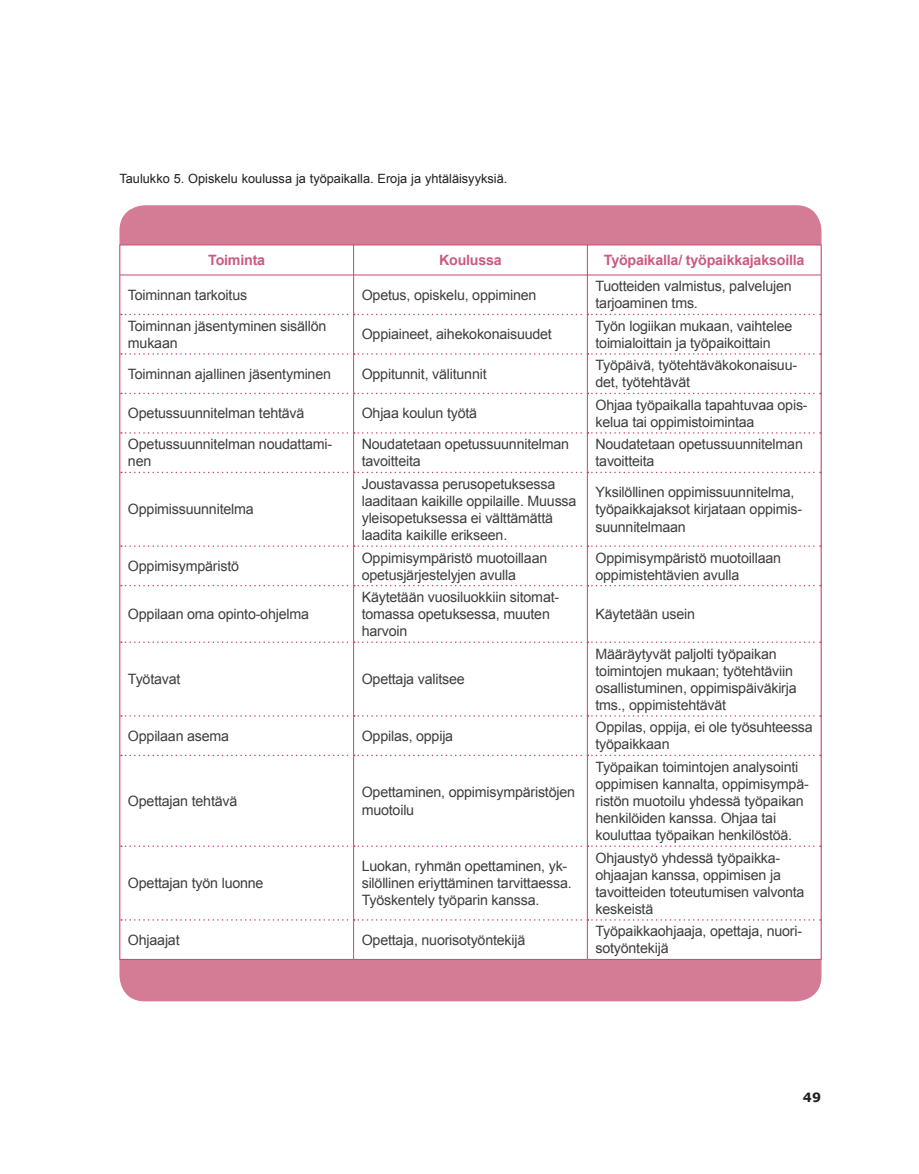
<style>
.page{position:relative;width:919px;height:1174px;background:#fff}
.page>*{position:absolute;margin:0;border:0;box-sizing:border-box;transform-origin:0 0}
.t1{font:14.25px/17.1px "Arial";letter-spacing:-.015em;color:#3e3e3f}
.t2{font:700 14.25px "Arial";letter-spacing:-.015em;color:#cb5b80}
.t3{font:12.75px "Arial";color:#231f20}
.t4{font:700 12.75px "Verdana";color:#231f20}
</style>
<div class="page">
<div style="left:119px;top:205px;width:702px;height:796px;background:#d47b96;border-radius:26px"></div>
<div style="left:120px;top:245px;width:700px;height:714px;background:#fff"></div>
<hr style="left:119px;top:275px;width:1px;height:39px;background:#c64877">
<hr style="left:820px;top:275px;width:1px;height:39px;background:#c64877">
<hr style="left:119px;top:314px;width:1px;height:40px;background:#c64877">
<hr style="left:820px;top:314px;width:1px;height:40px;background:#c64877">
<hr style="left:119px;top:354px;width:1px;height:39px;background:#c64877">
<hr style="left:820px;top:354px;width:1px;height:39px;background:#c64877">
<hr style="left:119px;top:393px;width:1px;height:40px;background:#c64877">
<hr style="left:820px;top:393px;width:1px;height:40px;background:#c64877">
<hr style="left:119px;top:433px;width:1px;height:39px;background:#c64877">
<hr style="left:820px;top:433px;width:1px;height:39px;background:#c64877">
<hr style="left:119px;top:472px;width:1px;height:74px;background:#c64877">
<hr style="left:820px;top:472px;width:1px;height:74px;background:#c64877">
<hr style="left:119px;top:546px;width:1px;height:39px;background:#c64877">
<hr style="left:820px;top:546px;width:1px;height:39px;background:#c64877">
<hr style="left:119px;top:585px;width:1px;height:57px;background:#c64877">
<hr style="left:820px;top:585px;width:1px;height:57px;background:#c64877">
<hr style="left:119px;top:642px;width:1px;height:74px;background:#c64877">
<hr style="left:820px;top:642px;width:1px;height:74px;background:#c64877">
<hr style="left:119px;top:716px;width:1px;height:39px;background:#c64877">
<hr style="left:820px;top:716px;width:1px;height:39px;background:#c64877">
<hr style="left:119px;top:755px;width:1px;height:91px;background:#c64877">
<hr style="left:820px;top:755px;width:1px;height:91px;background:#c64877">
<hr style="left:119px;top:846px;width:1px;height:74px;background:#c64877">
<hr style="left:820px;top:846px;width:1px;height:74px;background:#c64877">
<hr style="left:119px;top:920px;width:1px;height:39px;background:#c64877">
<hr style="left:820px;top:920px;width:1px;height:39px;background:#c64877">
<hr style="left:119px;top:959px;width:234px;height:1px;background:#c64877">
<hr style="left:587px;top:959px;width:234px;height:1px;background:#c64877">
<hr style="left:119px;top:244px;width:234px;height:1px;background:#c64877">
<hr style="left:119px;top:245px;width:1px;height:30px;background:#c64877">
<hr style="left:587px;top:244px;width:234px;height:1px;background:#c64877">
<hr style="left:820px;top:245px;width:1px;height:30px;background:#c64877">
<hr style="left:119px;top:275px;width:234px;height:1px;background:#c64877">
<hr style="left:587px;top:275px;width:234px;height:1px;background:#c64877">
<hr style="left:353px;top:244px;width:234px;height:1px;background:#c64877">
<hr style="left:353px;top:245px;width:1px;height:30px;background:#c64877">
<hr style="left:587px;top:245px;width:1px;height:30px;background:#c64877">
<hr style="left:353px;top:275px;width:234px;height:1px;background:#c64877">
<hr style="left:353px;top:275px;width:1px;height:39px;background:#c64877">
<hr style="left:587px;top:275px;width:1px;height:39px;background:#c64877">
<hr style="left:353px;top:315px;width:1px;height:38px;background:#c64877">
<hr style="left:587px;top:315px;width:1px;height:38px;background:#c64877">
<hr style="left:353px;top:355px;width:1px;height:38px;background:#c64877">
<hr style="left:587px;top:355px;width:1px;height:38px;background:#c64877">
<hr style="left:353px;top:394px;width:1px;height:38px;background:#c64877">
<hr style="left:587px;top:394px;width:1px;height:38px;background:#c64877">
<hr style="left:353px;top:434px;width:1px;height:38px;background:#c64877">
<hr style="left:587px;top:434px;width:1px;height:38px;background:#c64877">
<hr style="left:353px;top:473px;width:1px;height:72px;background:#c64877">
<hr style="left:587px;top:473px;width:1px;height:72px;background:#c64877">
<hr style="left:353px;top:547px;width:1px;height:38px;background:#c64877">
<hr style="left:587px;top:547px;width:1px;height:38px;background:#c64877">
<hr style="left:353px;top:586px;width:1px;height:55px;background:#c64877">
<hr style="left:587px;top:586px;width:1px;height:55px;background:#c64877">
<hr style="left:353px;top:643px;width:1px;height:72px;background:#c64877">
<hr style="left:587px;top:643px;width:1px;height:72px;background:#c64877">
<hr style="left:353px;top:716px;width:1px;height:38px;background:#c64877">
<hr style="left:587px;top:716px;width:1px;height:38px;background:#c64877">
<hr style="left:353px;top:756px;width:1px;height:89px;background:#c64877">
<hr style="left:587px;top:756px;width:1px;height:89px;background:#c64877">
<hr style="left:353px;top:847px;width:1px;height:72px;background:#c64877">
<hr style="left:587px;top:847px;width:1px;height:72px;background:#c64877">
<hr style="left:353px;top:920px;width:1px;height:39px;background:#c64877">
<hr style="left:587px;top:920px;width:1px;height:39px;background:#c64877">
<hr style="left:353px;top:959px;width:234px;height:1px;background:#c64877">
<svg style="left:121px;top:314px;width:699px;height:1px"></svg>
<svg style="left:121px;top:353px;width:700px;height:2px"></svg>
<svg style="left:121px;top:393px;width:699px;height:1px"></svg>
<svg style="left:121px;top:432px;width:700px;height:2px"></svg>
<svg style="left:121px;top:472px;width:699px;height:1px"></svg>
<svg style="left:121px;top:545px;width:700px;height:2px"></svg>
<svg style="left:121px;top:585px;width:699px;height:1px"></svg>
<svg style="left:121px;top:641px;width:700px;height:2px"></svg>
<svg style="left:121px;top:715px;width:700px;height:1px"></svg>
<svg style="left:121px;top:754px;width:700px;height:2px"></svg>
<svg style="left:121px;top:845px;width:700px;height:2px"></svg>
<svg style="left:121px;top:919px;width:700px;height:1px"></svg>
<p class="t3" style="left:119px;top:171px;width:389px">Taulukko 5. Opiskelu koulussa ja työpaikalla. Eroja ja yhtäläisyyksiä.</p>
<p class="t2" style="left:208px;top:252px;width:58px">Toiminta</p>
<p class="t2" style="left:439px;top:252px;width:64px">Koulussa</p>
<p class="t2" style="left:604px;top:252px;width:202px">Työpaikalla/ työpaikkajaksoilla</p>
<p class="t1" style="left:128px;top:286px;width:121px">Toiminnan tarkoitus</p>
<p class="t1" style="left:362px;top:286px;width:176px">Opetus, opiskelu, oppiminen</p>
<p class="t1" style="left:595px;top:278px;width:198px">Tuotteiden valmistus, palvelujen tarjoaminen tms.</p>
<p class="t1" style="left:128px;top:317px;width:200px">Toiminnan jäsentyminen sisällön mukaan</p>
<p class="t1" style="left:362px;top:326px;width:192px">Oppiaineet, aihekokonaisuudet</p>
<p class="t1" style="left:595px;top:317px;width:198px">Työn logiikan mukaan, vaihtelee toimialoittain ja työpaikoittain</p>
<p class="t1" style="left:128px;top:365px;width:204px">Toiminnan ajallinen jäsentyminen</p>
<p class="t1" style="left:361px;top:365px;width:126px">Oppitunnit, välitunnit</p>
<p class="t1" style="left:595px;top:357px;width:203px">Työpäivä, työtehtäväkokonaisuu&shy;det, työtehtävät</p>
<p class="t1" style="left:128px;top:405px;width:178px">Opetussuunnitelman tehtävä</p>
<p class="t1" style="left:362px;top:405px;width:117px">Ohjaa koulun työtä</p>
<p class="t1" style="left:595px;top:396px;width:214px">Ohjaa työpaikalla tapahtuvaa opis&shy;kelua tai oppimistoimintaa</p>
<p class="t1" style="left:128px;top:436px;width:206px">Opetussuunnitelman noudattami&shy;nen</p>
<p class="t1" style="left:362px;top:436px;width:209px">Noudatetaan opetussuunnitelman tavoitteita</p>
<p class="t1" style="left:595px;top:436px;width:209px">Noudatetaan opetussuunnitelman tavoitteita</p>
<p class="t1" style="left:128px;top:501px;width:127px">Oppimissuunnitelma</p>
<p class="t1" style="left:362px;top:475px;width:216px">Joustavassa perusopetuksessa laaditaan kaikille oppilaille. Muussa yleisopetuksessa ei välttämättä laadita kaikille erikseen.</p>
<p class="t1" style="left:595px;top:484px;width:208px">Yksilöllinen oppimissuunnitelma, työpaikkajaksot kirjataan oppimis&shy;suunnitelmaan</p>
<p class="t1" style="left:128px;top:557px;width:113px">Oppimisympäristö</p>
<p class="t1" style="left:362px;top:549px;width:187px">Oppimisympäristö muotoillaan opetusjärjestelyjen avulla</p>
<p class="t1" style="left:595px;top:549px;width:187px">Oppimisympäristö muotoillaan oppimistehtävien avulla</p>
<p class="t1" style="left:128px;top:605px;width:182px">Oppilaan oma opinto-ohjelma</p>
<p class="t1" style="left:362px;top:588px;width:199px">Käytetään vuosiluokkiin sitomat&shy;tomassa opetuksessa, muuten harvoin</p>
<p class="t1" style="left:595px;top:605px;width:101px">Käytetään usein</p>
<p class="t1" style="left:128px;top:671px;width:54px">Työtavat</p>
<p class="t1" style="left:362px;top:671px;width:104px">Opettaja valitsee</p>
<p class="t1" style="left:595px;top:645px;width:203px">Määräytyvät paljolti työpaikan toimintojen mukaan; työtehtäviin osallistuminen, oppimispäiväkirja tms., oppimistehtävät</p>
<p class="t1" style="left:128px;top:727px;width:103px">Oppilaan asema</p>
<p class="t1" style="left:362px;top:727px;width:93px">Oppilas, oppija</p>
<p class="t1" style="left:595px;top:719px;width:219px">Oppilas, oppija, ei ole työsuhteessa työpaikkaan</p>
<p class="t1" style="left:128px;top:792px;width:111px">Opettajan tehtävä</p>
<p class="t1" style="left:362px;top:784px;width:215px">Opettaminen, oppimisympäristöjen muotoilu</p>
<p class="t1" style="left:595px;top:758px;width:215px">Työpaikan toimintojen analysointi oppimisen kannalta, oppimisympä&shy;ristön muotoilu yhdessä työpaikan henkilöiden kanssa. Ohjaa tai kouluttaa työpaikan henkilöstöä.</p>
<p class="t1" style="left:128px;top:874px;width:137px">Opettajan työn luonne</p>
<p class="t1" style="left:362px;top:857px;width:211px">Luokan, ryhmän opettaminen, yk&shy;silöllinen eriyttäminen tarvittaessa.<br>Työskentely työparin kanssa.</p>
<p class="t1" style="left:595px;top:849px;width:210px">Ohjaustyö yhdessä työpaikka&shy;ohjaajan kanssa, oppimisen ja tavoitteiden toteutumisen valvonta keskeistä</p>
<p class="t1" style="left:128px;top:931px;width:53px">Ohjaajat</p>
<p class="t1" style="left:362px;top:931px;width:165px">Opettaja, nuorisotyöntekijä</p>
<p class="t1" style="left:595px;top:922px;width:208px">Työpaikkaohjaaja, opettaja, nuori&shy;sotyöntekijä</p>
<p class="t4" style="left:803px;top:1089px;width:20px">49</p>
</div>
